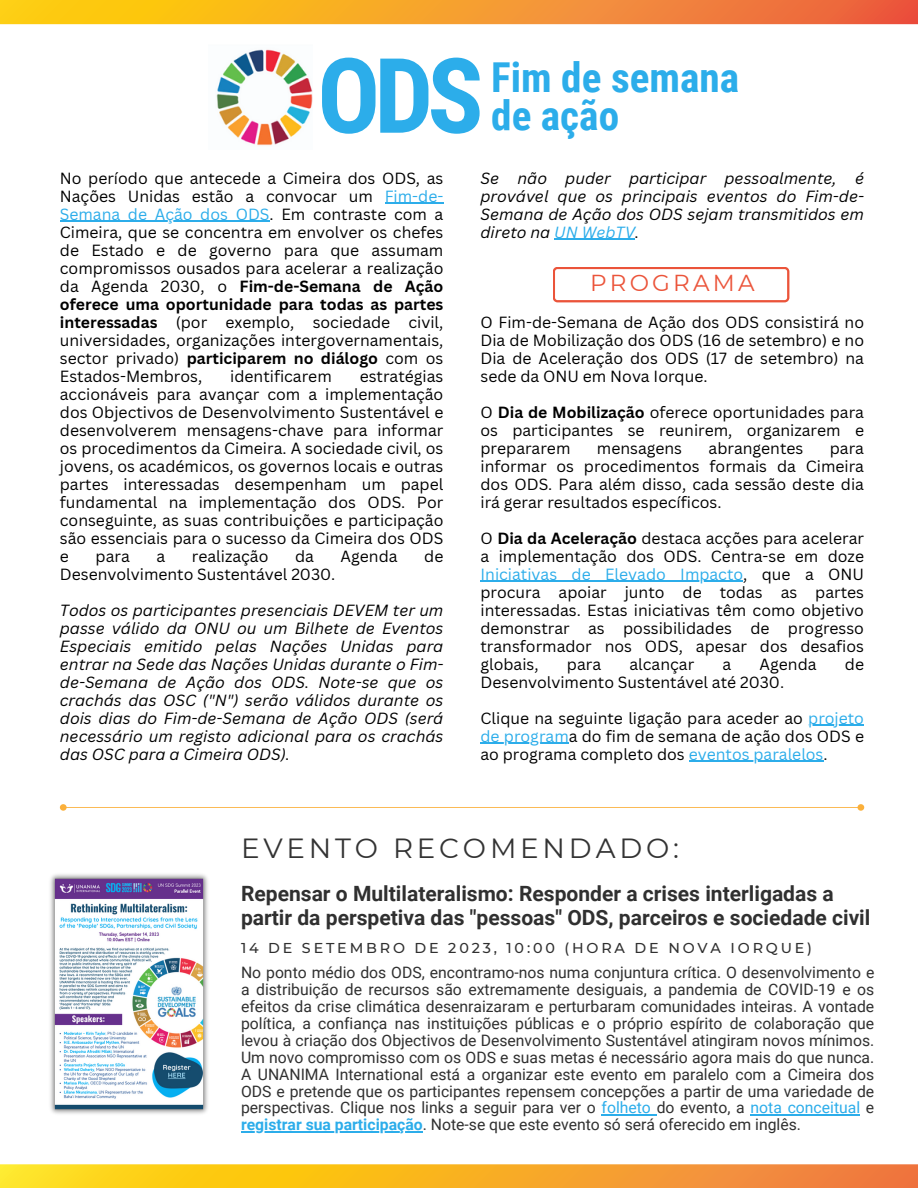
<style>
.page{position:relative;width:918px;height:1188px;background:#fff}
.page>*{position:absolute;margin:0;border:0;box-sizing:border-box;transform-origin:0 0}
.t1{font:700 104.25px "Roboto Condensed";color:#2cadea}
.t2{font:700 41.25px "Roboto Condensed";color:#2cadea}
.t3{font:27.75px "Montserrat";letter-spacing:.14em;color:#333}
.t4{font:23.1px "Montserrat";letter-spacing:.14em;color:#eb543a}
.t5{font:700 21px/23.7px "Roboto";color:#303030}
.t6{font:15.75px/18px "Canva Sans";color:#000;text-align:justify}
.t7{font:15.75px/16.8px "Roboto";color:#303030;text-align:justify}
.t8{font:italic 15.75px/18px "Canva Sans";color:#000;text-align:justify}
.t9{font:500 14.25px "Montserrat";letter-spacing:.2em;color:#303030}
.s1{color:#2cadea}
.s2{font-weight:700}
.s3{font-weight:700;color:#2cadea}
</style>
<div class="page">
<svg style="left:0;top:0;width:918px;height:24px;background:#f59c2a"></svg>
<svg style="left:0;top:1164px;width:918px;height:24px;background:#f8b029"></svg>
<img style="left:50px;top:874px;width:158px;height:240px">
<img style="left:216px;top:49px;width:97px;height:97px">
<svg style="left:60px;top:804px;width:804px;height:7px"></svg>
<hr style="left:554px;top:239px;width:81px;height:1px;background:#2cadea">
<hr style="left:481px;top:581px;width:262px;height:1px;background:#2cadea">
<hr style="left:808px;top:725px;width:56px;height:1px;background:#2cadea">
<hr style="left:481px;top:743px;width:88px;height:1px;background:#2cadea">
<hr style="left:689px;top:761px;width:135px;height:1px;background:#2cadea">
<svg style="left:553px;top:267px;width:236px;height:35px"></svg>
<hr style="left:602px;top:1115px;width:55px;height:1px;background:#2cadea">
<hr style="left:751px;top:1115px;width:109px;height:1px;background:#2cadea">
<hr style="left:241px;top:1131px;width:182px;height:2px;background:#2cadea">
<hr style="left:385px;top:203px;width:58px;height:1px;background:#2cadea">
<hr style="left:60px;top:221px;width:210px;height:1px;background:#2cadea">
<p class="t1" style="left:317px;top:36px;width:168px">ODS</p>
<p class="t2" style="left:491px;top:53px;width:249px">Fim de semana</p>
<p class="t2" style="left:491px;top:92px;width:129px">de ação</p>
<p class="t6" style="left:60px;top:168px;width:385px">No período que antecede a Cimeira dos ODS, as Nações Unidas estão a convocar um <span class="s1">Fim-de-Semana de Ação dos ODS</span>. Em contraste com a Cimeira, que se concentra em envolver os chefes de Estado e de governo para que assumam compromissos ousados para acelerar a realização da Agenda 2030, o <span class="s2">Fim-de-Semana de Ação oferece uma oportunidade para todas as partes interessadas</span> (por exemplo, sociedade civil, universidades, organizações intergovernamentais, sector privado) <span class="s2">participarem no diálogo</span> com os Estados-Membros,</p>
<p class="t6" style="left:230px;top:366px;width:103px">identificarem</p>
<p class="t6" style="left:60px;top:366px;width:385px;text-indent:300px">estratégias accionáveis para avançar com a implementação dos Objectivos de Desenvolvimento Sustentável e desenvolverem mensagens-chave para informar os procedimentos da Cimeira. A sociedade civil, os jovens, os académicos, os governos locais e outras partes interessadas desempenham um papel fundamental na implementação dos ODS. Por conseguinte, as suas contribuições e participação são essenciais para o sucesso da Cimeira dos ODS e</p>
<p class="t6" style="left:96px;top:546px;width:36px">para</p>
<p class="t6" style="left:156px;top:546px;width:10px">a</p>
<p class="t6" style="left:192px;top:546px;width:78px">realização</p>
<p class="t6" style="left:295px;top:546px;width:20px">da</p>
<p class="t6" style="left:341px;top:546px;width:58px">Agenda</p>
<p class="t6" style="left:424px;top:546px;width:21px">de</p>
<p class="t6" style="left:60px;top:564px;width:277px">Desenvolvimento Sustentável 2030.</p>
<p class="t8" style="left:60px;top:600px;width:385px">Todos os participantes presenciais DEVEM ter um passe válido da ONU ou um Bilhete de Eventos Especiais emitido pelas Nações Unidas para entrar na Sede das Nações Unidas durante o Fim&shy;de-Semana de Ação dos ODS. Note-se que os crachás das OSC ("N") serão válidos durante os dois dias do Fim-de-Semana de Ação ODS (será necessário um registo adicional para os crachás das OSC para a Cimeira ODS).</p>
<p class="t8" style="left:481px;top:168px;width:385px">Se não puder participar pessoalmente, é provável que os principais eventos do Fim-de-Semana de Ação dos ODS sejam transmitidos em direto na <span class="s1">UN WebTV</span>.</p>
<p class="t4" style="left:590px;top:269px;width:166px">PROGRAMA</p>
<p class="t6" style="left:481px;top:312px;width:385px">O Fim-de-Semana de Ação dos ODS consistirá no Dia de Mobilização dos ODS (16 de setembro) e no Dia de Aceleração dos ODS (17 de setembro) na sede da ONU em Nova Iorque.</p>
<p class="t6" style="left:481px;top:402px;width:385px">O <span class="s2">Dia de Mobilização</span> oferece oportunidades para os participantes se reunirem, organizarem e prepararem</p>
<p class="t6" style="left:597px;top:438px;width:87px">mensagens</p>
<p class="t6" style="left:709px;top:438px;width:96px">abrangentes</p>
<p class="t6" style="left:481px;top:438px;width:385px;text-indent:349px">para informar os procedimentos formais da Cimeira dos ODS. Para além disso, cada sessão deste dia irá gerar resultados específicos.</p>
<p class="t6" style="left:481px;top:528px;width:385px">O <span class="s2">Dia da Aceleração</span> destaca acções para acelerar a implementação dos ODS. Centra-se em doze <span class="s1">Iniciativas de Elevado Impacto</span>, que a ONU procura apoiar junto de todas as partes interessadas. Estas iniciativas têm como objetivo demonstrar as possibilidades de progresso transformador nos ODS, apesar dos desafios globais,</p>
<p class="t6" style="left:567px;top:654px;width:36px">para</p>
<p class="t6" style="left:630px;top:654px;width:66px">alcançar</p>
<p class="t6" style="left:723px;top:654px;width:10px">a</p>
<p class="t6" style="left:760px;top:654px;width:58px">Agenda</p>
<p class="t6" style="left:845px;top:654px;width:21px">de</p>
<p class="t6" style="left:481px;top:672px;width:305px">Desenvolvimento Sustentável até 2030.</p>
<p class="t6" style="left:481px;top:708px;width:385px">Clique na seguinte ligação para aceder ao <span class="s1">projeto de program</span>a do fim de semana de ação dos ODS e ao programa completo dos <span class="s1">eventos paralelos</span>.</p>
<p class="t3" style="left:241px;top:832px;width:439px">EVENTO RECOMENDADO:</p>
<p class="t5" style="left:241px;top:882px;width:631px">Repensar o Multilateralismo: Responder a crises interligadas a partir da perspetiva das "pessoas" ODS, parceiros e sociedade civil</p>
<p class="t7" style="left:241px;top:965px;width:635px">No ponto médio dos ODS, encontramo-nos numa conjuntura crítica. O desenvolvimento e a distribuição de recursos são extremamente desiguais, a pandemia de COVID-19 e os efeitos da crise climática desenraizaram e perturbaram comunidades inteiras. A vontade política, a confiança nas instituições públicas e o próprio espírito de colaboração que levou à criação dos Objectivos de Desenvolvimento Sustentável atingiram novos mínimos.<br>Um novo compromisso com os ODS e suas metas é necessário agora mais do que nunca.<br>A UNANIMA International está a organizar este evento em paralelo com a Cimeira dos ODS e pretende que os participantes repensem concepções a partir de uma variedade de perspectivas. Clique nos links a seguir para ver o <span class="s1">folheto</span> do evento, a <span class="s1">nota conceitual</span> e <span class="s3">registrar sua participação</span>. Note-se que este evento só será oferecido em inglês.</p>
<p class="t9" style="left:241px;top:939px;width:573px">14 DE SETEMBRO DE 2023, 10:00 (HORA DE NOVA IORQUE)</p>
</div>
